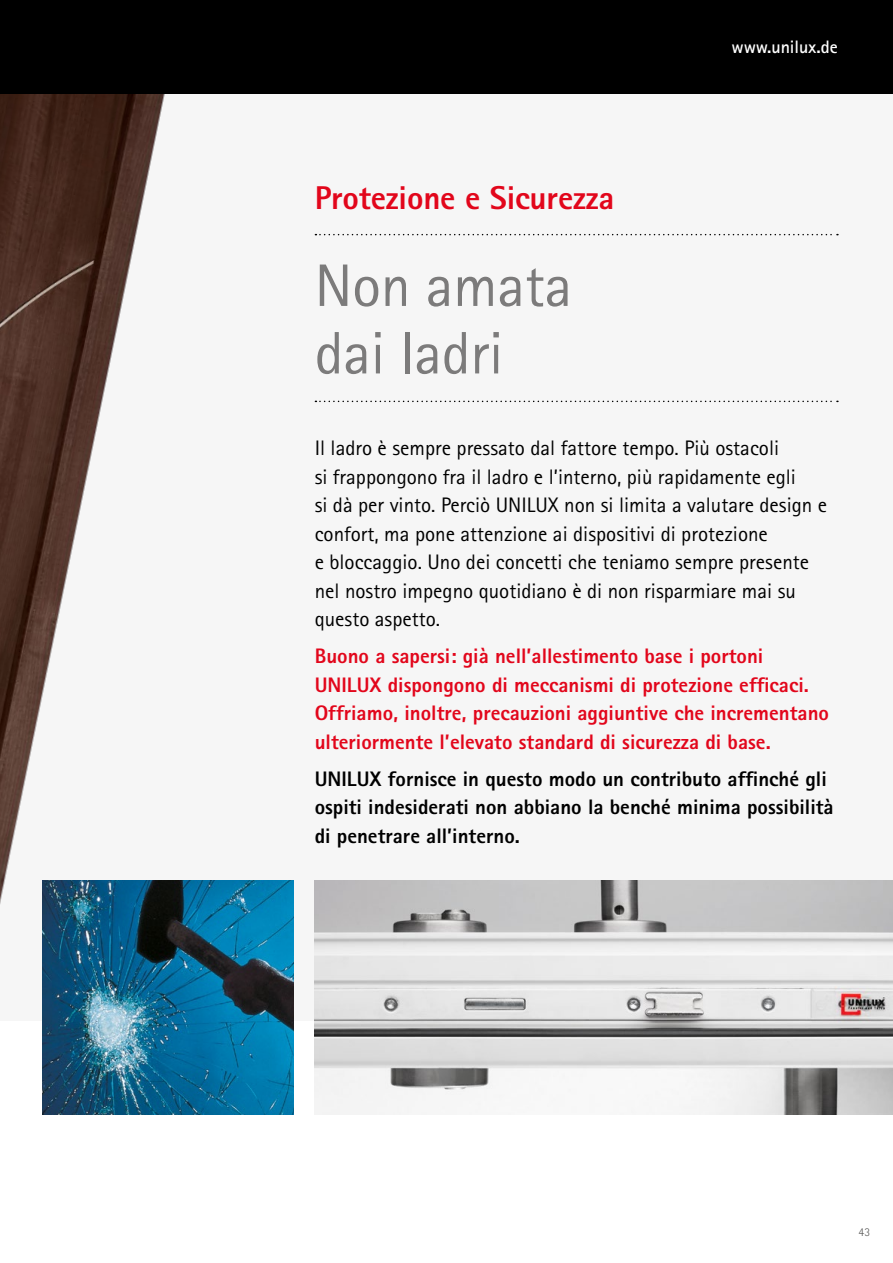
<style>
.page{position:relative;width:893px;height:1263px;background:#fff}
.page>*{position:absolute;margin:0;border:0;box-sizing:border-box;transform-origin:0 0}
.t1{font:60px/67.5px "AT Rotis Sans Serif";letter-spacing:-.005em;color:#7c7b7b}
.t2{font:800 33px "AT Rotis Sans Serif";letter-spacing:-.005em;color:#e2061b}
.t3{font:21px/28.5px "AT Rotis Sans Serif";color:#000}
.t4{font:800 21px/28.5px "AT Rotis Sans Serif";color:#e2061b}
.t5{font:800 21px/28.5px "AT Rotis Sans Serif";color:#000}
.t6{font:700 18px "AT Rotis Sans Serif";letter-spacing:-.005em;color:#fff}
.t7{font:300 12px "AT Rotis Sans Serif";color:#575756}
</style>
<div class="page">
<div style="left:0;top:0;width:893px;height:1020px;background:#f6f6f6"></div>
<img style="left:0;top:94px;width:255px;height:1021px">
<img style="left:43px;top:880px;width:250px;height:234px">
<img style="left:315px;top:880px;width:578px;height:234px">
<svg style="left:315px;top:234px;width:523px;height:1px"></svg>
<svg style="left:315px;top:401px;width:523px;height:1px"></svg>
<div style="left:0;top:0;width:893px;height:94px;background:#000"></div>
<h2 class="t2" style="left:315px;top:176px;width:301px">Protezione e Sicurezza</h2>
<h1 class="t1" style="left:315px;top:251px;width:259px">Non amata dai ladri</h1>
<p class="t6" style="left:731px;top:35px;width:108px">www.unilux.de</p>
<p class="t3" style="left:315px;top:434px;width:514px">Il ladro è sempre pressato dal fattore tempo. Più ostacoli<br>si frappongono fra il ladro e l’interno, più rapidamente egli<br>si dà per vinto. Perciò UNILUX non si limita a valutare design e confort, ma pone attenzione ai dispositivi di protezione<br>e bloccaggio. Uno dei concetti che teniamo sempre presente nel nostro impegno quotidiano è di non risparmiare mai su questo aspetto.</p>
<p class="t4" style="left:315px;top:642px;width:516px">Buono a sapersi: già nell’allestimento base i portoni UNILUX dispongono di meccanismi di protezione efficaci.<br>Offriamo, inoltre, precauzioni aggiuntive che incrementano ulteriormente l’elevato standard di sicurezza di base.</p>
<p class="t5" style="left:315px;top:764px;width:520px">UNILUX fornisce in questo modo un contributo affinché gli ospiti indesiderati non abbiano la benché minima possibilità di penetrare all’interno.</p>
<p class="t7" style="left:858px;top:1225px;width:13px">43</p>
</div>
